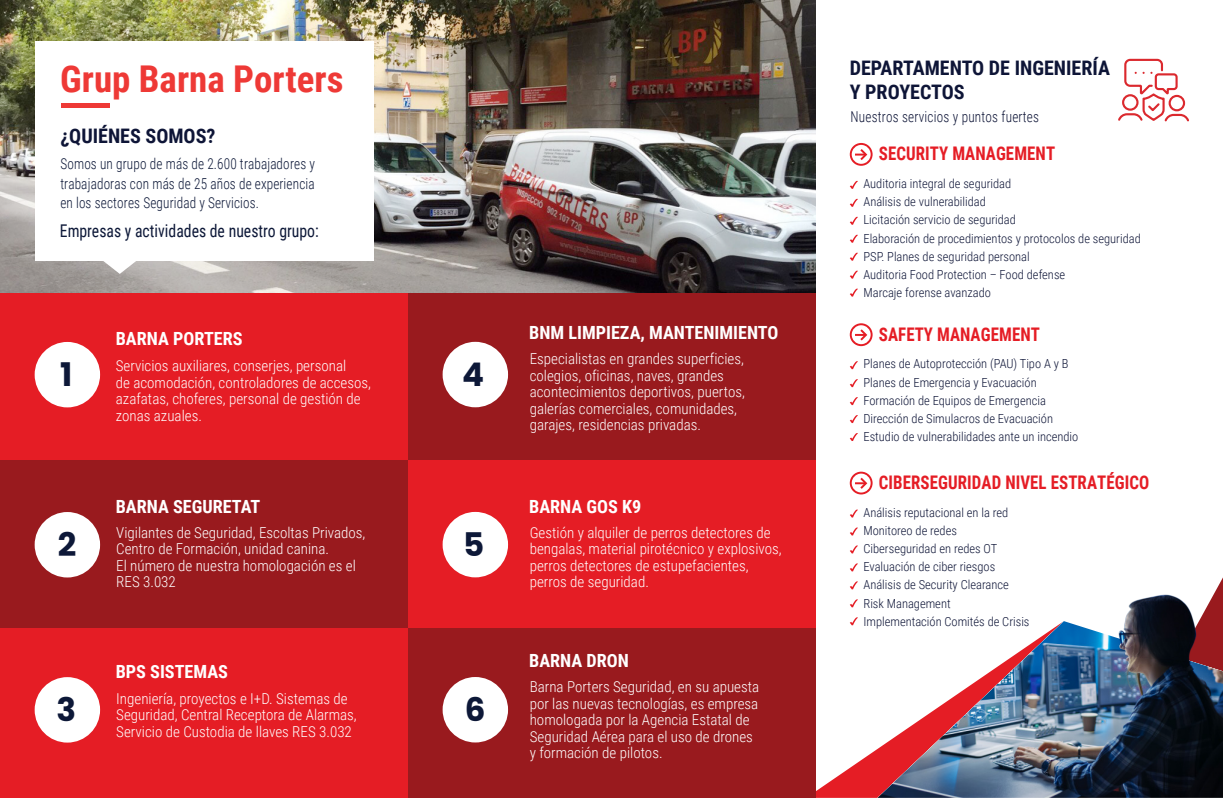
<style>
.page{position:relative;width:1223px;height:798px;background:#fff}
.page>*{position:absolute;margin:0;border:0;box-sizing:border-box;transform-origin:0 0}
.t1{font:700 36.88px "Roboto Condensed";color:#ee3936}
.t2{font:700 32.5px "Poppins";color:#0d1838}
.t3{font:700 20px/24px "Roboto Condensed";color:#0e1537}
.t4{font:700 18.75px "Roboto Condensed";letter-spacing:.005em;color:#e51d25;scale:.9 1}
.t5{font:700 18.12px "Roboto Condensed";color:#fff}
.t6{font:17.5px "Roboto Condensed";color:#0d1838;scale:.9 1}
.t7{font:300 15px/16.5px "Roboto Condensed";color:#fff}
.t8{font:300 15px/19.5px "Roboto Condensed";letter-spacing:.01em;color:#0d1838;text-align:justify;scale:.88 1}
.t9{font:300 15px "Roboto Condensed";letter-spacing:.015em;color:#0e1537;scale:.88 1}
.t10{font:300 12.5px/18.1px "Roboto Condensed";color:#0e1537}
</style>
<div class="page">
<svg style="left:815px;top:621px;width:62px;height:176px"></svg>
<svg style="left:1202px;top:579px;width:20px;height:42px"></svg>
<img style="left:877px;top:621px;width:345px;height:176px">
<div style="left:0;top:292px;width:407px;height:169px;background:#e51d25"></div>
<div style="left:0;top:460px;width:407px;height:169px;background:#991a1e"></div>
<div style="left:0;top:628px;width:407px;height:169px;background:#e51d25"></div>
<div style="left:35px;top:342px;width:65px;height:65px;background:#fff;border-radius:50%"></div>
<div style="left:35px;top:512px;width:65px;height:65px;background:#fff;border-radius:50%"></div>
<div style="left:35px;top:676px;width:65px;height:66px;background:#fff;border-radius:50%"></div>
<div style="left:407px;top:292px;width:408px;height:169px;background:#991a1e"></div>
<div style="left:407px;top:460px;width:408px;height:169px;background:#e51d25"></div>
<div style="left:407px;top:628px;width:408px;height:169px;background:#991a1e"></div>
<div style="left:442px;top:342px;width:66px;height:65px;background:#fff;border-radius:50%"></div>
<div style="left:442px;top:511px;width:66px;height:66px;background:#fff;border-radius:50%"></div>
<div style="left:442px;top:676px;width:66px;height:66px;background:#fff;border-radius:50%"></div>
<img style="left:0;top:0;width:815px;height:292px">
<svg style="left:849px;top:181px;width:8px;height:8px"></svg>
<svg style="left:849px;top:199px;width:8px;height:8px"></svg>
<svg style="left:849px;top:217px;width:8px;height:8px"></svg>
<svg style="left:849px;top:235px;width:8px;height:7px"></svg>
<svg style="left:849px;top:252px;width:8px;height:8px"></svg>
<svg style="left:849px;top:270px;width:8px;height:8px"></svg>
<svg style="left:850px;top:288px;width:7px;height:8px"></svg>
<svg style="left:849px;top:143px;width:23px;height:23px"></svg>
<svg style="left:849px;top:361px;width:8px;height:8px"></svg>
<svg style="left:849px;top:379px;width:8px;height:8px"></svg>
<svg style="left:849px;top:397px;width:8px;height:8px"></svg>
<svg style="left:849px;top:415px;width:8px;height:8px"></svg>
<svg style="left:849px;top:433px;width:8px;height:8px"></svg>
<svg style="left:849px;top:323px;width:23px;height:23px"></svg>
<svg style="left:850px;top:509px;width:7px;height:8px"></svg>
<svg style="left:850px;top:527px;width:7px;height:8px"></svg>
<svg style="left:850px;top:545px;width:7px;height:8px"></svg>
<svg style="left:850px;top:563px;width:7px;height:8px"></svg>
<svg style="left:849px;top:581px;width:8px;height:8px"></svg>
<svg style="left:849px;top:599px;width:8px;height:8px"></svg>
<svg style="left:849px;top:617px;width:8px;height:8px"></svg>
<svg style="left:849px;top:471px;width:23px;height:23px"></svg>
<svg style="left:1118px;top:58px;width:71px;height:64px"></svg>
<img style="left:1111px;top:594px;width:91px;height:68px">
<div style="left:35px;top:41px;width:338px;height:219px;background:#fff"></div>
<hr style="left:61px;top:103px;width:49px;height:4px;background:#ee3936">
<svg style="left:101px;top:260px;width:37px;height:14px"></svg>
<h1 class="t1" style="left:60px;top:53px;width:285px">Grup Barna Porters</h1>
<h3 class="t3" style="left:60px;top:123px;width:157px">¿QUIÉNES SOMOS?</h3>
<p class="t8" style="left:60px;top:154px;width:291px">Somos un grupo de más de 2.600 trabajadores y trabajadoras con más de 25 años de experiencia en los sectores Seguridad y Servicios.</p>
<p class="t6" style="left:60px;top:219px;width:289px">Empresas y actividades de nuestro grupo:</p>
<h2 class="t2" style="left:60px;top:356px;width:14px">1</h2>
<h2 class="t2" style="left:58px;top:526px;width:20px">2</h2>
<h2 class="t2" style="left:57px;top:691px;width:21px">3</h2>
<p class="t5" style="left:116px;top:326px;width:128px">BARNA PORTERS</p>
<p class="t7" style="left:116px;top:357px;width:257px">Servicios auxiliares, conserjes, personal<br>de acomodación, controladores de accesos, azafatas, choferes, personal de gestión de zonas azuales.</p>
<p class="t5" style="left:116px;top:493px;width:146px">BARNA SEGURETAT</p>
<p class="t7" style="left:116px;top:523px;width:251px">Vigilantes de Seguridad, Escoltas Privados,<br>Centro de Formación, unidad canina.<br>El número de nuestra homologación es el<br>RES 3.032</p>
<p class="t5" style="left:116px;top:659px;width:114px">BPS SISTEMAS</p>
<p class="t7" style="left:116px;top:689px;width:242px">Ingeniería, proyectos e I+D. Sistemas de<br>Seguridad, Central Receptora de Alarmas,<br>Servicio de Custodia de llaves RES 3.032</p>
<h2 class="t2" style="left:462px;top:356px;width:24px">4</h2>
<h2 class="t2" style="left:463px;top:525px;width:23px">5</h2>
<h2 class="t2" style="left:465px;top:690px;width:22px">6</h2>
<p class="t5" style="left:529px;top:319px;width:251px">BNM LIMPIEZA, MANTENIMIENTO</p>
<p class="t7" style="left:530px;top:350px;width:217px">Especialistas en grandes superficies, colegios, oficinas, naves, grandes acontecimientos deportivos, puertos, galerías comerciales, comunidades, garajes, residencias privadas.</p>
<p class="t5" style="left:529px;top:493px;width:114px">BARNA GOS K9</p>
<p class="t7" style="left:530px;top:523px;width:253px">Gestión y alquiler de perros detectores de bengalas, material pirotécnico y explosivos, perros detectores de estupefacientes, perros de seguridad.</p>
<p class="t5" style="left:529px;top:647px;width:101px">BARNA DRON</p>
<p class="t7" style="left:530px;top:678px;width:231px">Barna Porters Seguridad, en su apuesta por las nuevas tecnologías, es empresa homologada por la Agencia Estatal de Seguridad Aérea para el uso de drones y formación de pilotos.</p>
<h3 class="t3" style="left:849px;top:55px;width:262px">DEPARTAMENTO DE INGENIERÍA<br>Y PROYECTOS</h3>
<p class="t9" style="left:850px;top:106px;width:216px">Nuestros servicios y puntos fuertes</p>
<p class="t4" style="left:878px;top:141px;width:197px">SECURITY MANAGEMENT</p>
<p class="t10" style="left:863px;top:174px;width:279px">Auditoria integral de seguridad<br>Análisis de vulnerabilidad<br>Licitación servicio de seguridad<br>Elaboración de procedimientos y protocolos de seguridad PSP. Planes de seguridad personal<br>Auditoria Food Protection – Food defense<br>Marcaje forense avanzado</p>
<p class="t4" style="left:878px;top:321px;width:180px">SAFETY MANAGEMENT</p>
<p class="t10" style="left:863px;top:354px;width:216px">Planes de Autoprotección (PAU) Tipo A y B Planes de Emergencia y Evacuación Formación de Equipos de Emergencia Dirección de Simulacros de Evacuación Estudio de vulnerabilidades ante un incendio</p>
<p class="t4" style="left:878px;top:469px;width:302px">CIBERSEGURIDAD NIVEL ESTRATÉGICO</p>
<p class="t10" style="left:863px;top:502px;width:168px">Análisis reputacional en la red<br>Monitoreo de redes<br>Ciberseguridad en redes OT<br>Evaluación de ciber riesgos<br>Análisis de Security Clearance<br>Risk Management<br>Implementación Comités de Crisis</p>
</div>
